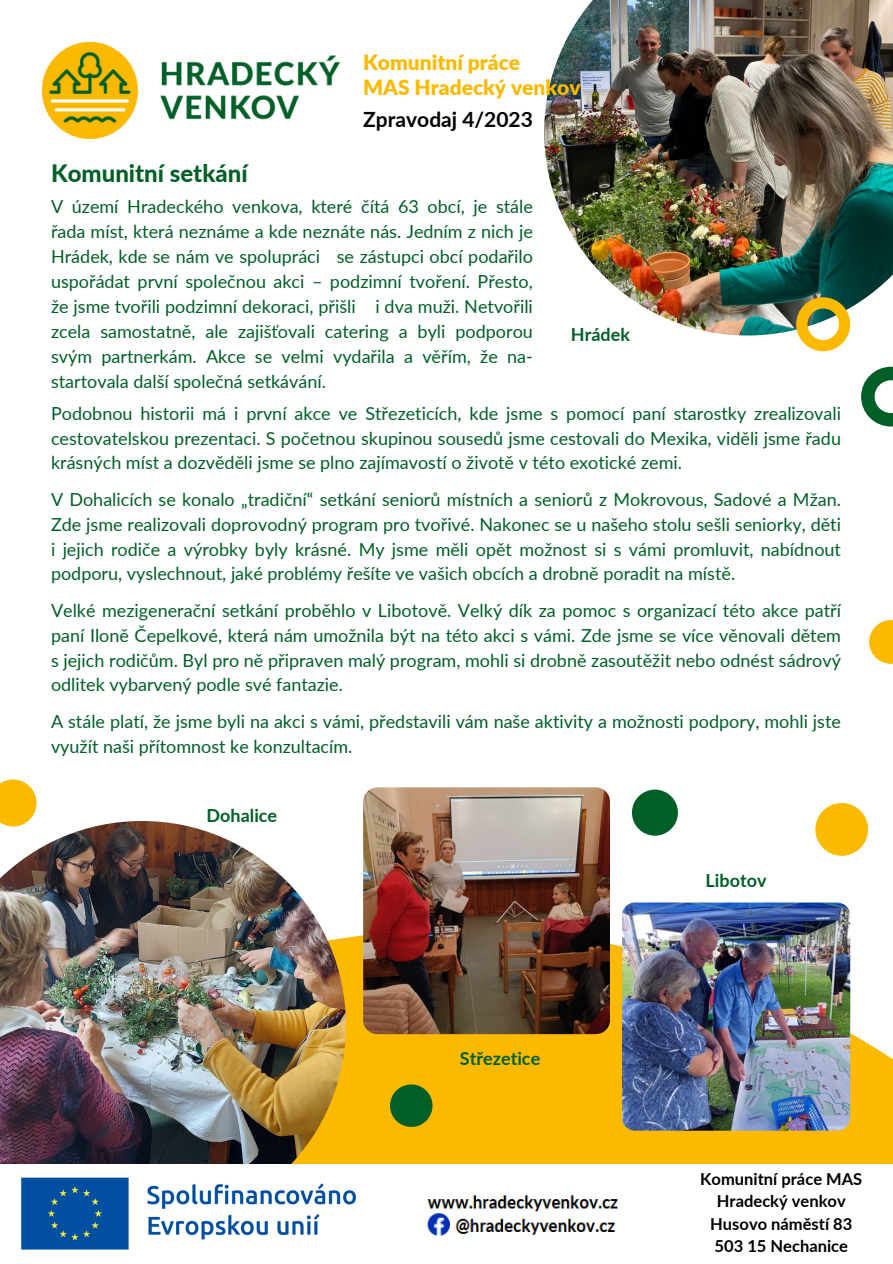
<style>
.page{position:relative;width:893px;height:1264px;background:#fff}
.page>*{position:absolute;margin:0;border:0;box-sizing:border-box;transform-origin:0 0}
.t1{font:800 24px "Lato";color:#005f27}
.t2{font:900 21px "Lato";color:#fbba00}
.t3{font:700 21px "Lato";color:#000}
.t4{font:18px/24.8px "Lato";color:#005f27;text-align:justify}
.t5{font:700 18px "Lato";color:#005f27}
.t6{font:700 16.5px/22.5px "Lato";color:#000;text-align:center}
</style>
<div class="page">
<div style="left:0;top:929px;width:892px;height:333px;background:#fbba00"></div>
<img style="left:0;top:821px;width:346px;height:342px">
<img style="left:544px;top:0;width:348px;height:335px">
<img style="left:43px;top:42px;width:297px;height:96px">
<div style="left:0;top:1163px;width:892px;height:99px;background:#fff"></div>
<div style="left:632px;top:789px;width:46px;height:46px;background:#005f27;border-radius:50%"></div>
<img style="left:21px;top:1177px;width:335px;height:73px">
<div style="left:390px;top:1084px;width:42px;height:42px;background:#005f27;border-radius:50%"></div>
<svg style="left:796px;top:297px;width:54px;height:54px"></svg>
<svg style="left:869px;top:620px;width:23px;height:44px"></svg>
<div style="left:815px;top:803px;width:53px;height:52px;background:#fbba00;border-radius:50%"></div>
<svg style="left:861px;top:367px;width:31px;height:59px"></svg>
<svg style="left:0;top:779px;width:37px;height:47px;background:#fbc52b"></svg>
<img style="left:427px;top:1195px;width:191px;height:41px">
<img style="left:622px;top:902px;width:228px;height:228px;border-radius:13px">
<img style="left:363px;top:787px;width:247px;height:247px;border-radius:14px">
<p class="t2" style="left:363px;top:50px;width:158px">Komunitní práce</p>
<p class="t2" style="left:363px;top:74px;width:219px">MAS Hradecký venkov</p>
<p class="t3" style="left:363px;top:107px;width:171px">Zpravodaj 4/2023</p>
<p class="t1" style="left:51px;top:158px;width:198px">Komunitní setkání</p>
<p class="t4" style="left:51px;top:193px;width:483px">V území Hradeckého venkova, které čítá 63 obcí, je stále řada míst, která neznáme a kde neznáte nás. Jedním z nich je Hrádek, kde se nám ve spolupráci se zástupci obcí podařilo uspořádat první společnou akci – podzimní tvoření. Přesto, že jsme tvořili podzimní dekoraci, přišli i dva muži. Netvořili zcela samostatně, ale zajišťovali catering a byli podporou svým partnerkám. Akce se velmi vydařila a věřím, že na&shy;startovala další společná setkávání.</p>
<p class="t5" style="left:571px;top:323px;width:61px">Hrádek</p>
<p class="t4" style="left:51px;top:400px;width:791px">Podobnou historii má i první akce ve Střezeticích, kde jsme s pomocí paní starostky zrealizovali cestovatelskou prezentaci. S početnou skupinou sousedů jsme cestovali do Mexika, viděli jsme řadu krásných míst a dozvěděli jsme se plno zajímavostí o životě v této exotické zemi.</p>
<p class="t4" style="left:51px;top:487px;width:791px">V Dohalicích se konalo „tradiční“ setkání seniorů místních a seniorů z Mokrovous, Sadové a Mžan.<br>Zde jsme realizovali doprovodný program pro tvořivé. Nakonec se u našeho stolu sešli seniorky, děti i jejich rodiče a výrobky byly krásné. My jsme měli opět možnost si s vámi promluvit, nabídnout podporu, vyslechnout, jaké problémy řešíte ve vašich obcích a drobně poradit na místě.</p>
<p class="t4" style="left:51px;top:597px;width:791px">Velké mezigenerační setkání proběhlo v Libotově. Velký dík za pomoc s organizací této akce patří paní Iloně Čepelkové, která nám umožnila být na této akci s vámi. Zde jsme se více věnovali dětem s jejich rodičům. Byl pro ně připraven malý program, mohli si drobně zasoutěžit nebo odnést sádrový odlitek vybarvený podle své fantazie.</p>
<p class="t4" style="left:51px;top:708px;width:791px">A stále platí, že jsme byli na akci s vámi, představili vám naše aktivity a možnosti podpory, mohli jste využít naši přítomnost ke konzultacím.</p>
<p class="t5" style="left:206px;top:803px;width:72px">Dohalice</p>
<p class="t5" style="left:460px;top:1047px;width:82px">Střezetice</p>
<p class="t5" style="left:705px;top:869px;width:62px">Libotov</p>
<p class="t6" style="left:700px;top:1166px;width:163px">Komunitní práce MAS<br>Hradecký venkov</p>
<p class="t6" style="left:710px;top:1211px;width:144px">Husovo náměstí 83</p>
<p class="t6" style="left:714px;top:1234px;width:135px">503 15 Nechanice</p>
</div>
